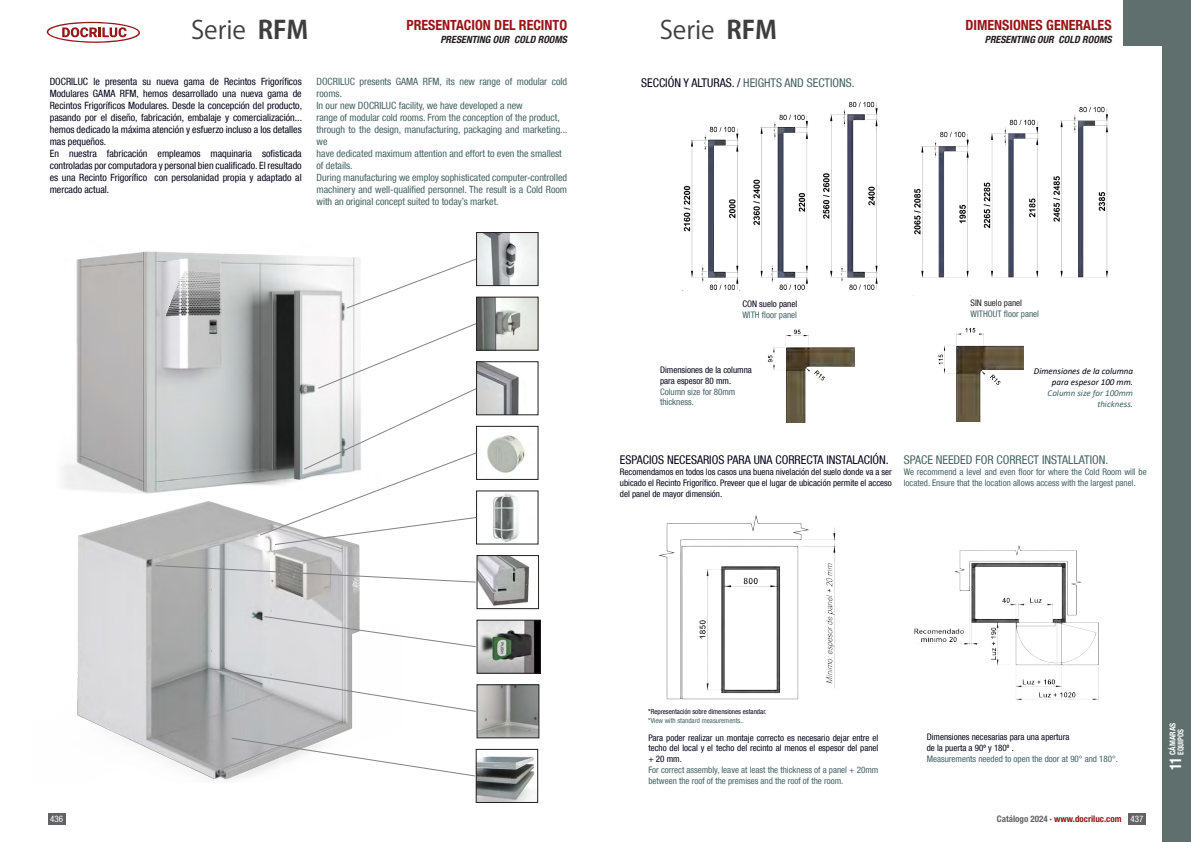
<style>
.page{position:relative;width:1191px;height:842px;background:#fff}
.page>*{position:absolute;margin:0;border:0;box-sizing:border-box;transform-origin:0 0}
.t1{font:25px "Koz Go Pr 6 N";color:#3e3e3f}
.caracterisitca{font:700 condensed 16px "Helvetica Neue LT Pro";color:#fff;scale:.9 1}
.t2{font:700 condensed 14px "Helvetica Neue LT Com";color:#961619}
.t3{font:condensed 12px "Helvetica Neue LT Com";color:#40615f}
.t4{font:condensed 12px "Helvetica Neue LT Com";color:#000118}
.t5{font:condensed 10px/12px "Helvetica Neue LT Com";color:#000118;text-align:justify}
.t6{font:condensed 10px/12px "Helvetica Neue LT Com";color:#40615f}
.t7{font:italic 700 condensed 10px "Helvetica Neue LT Com";color:#231f20}
.t8{font:condensed 9px/10.8px "Helvetica Neue LT Com";color:#000118;text-align:justify}
.t9{font:condensed 9px/10.8px "Helvetica Neue LT Com";color:#40615f}
.t10{font:italic 9px/10.8px "Calibri";color:#000118;text-align:right}
.t11{font:700 condensed 9px "Helvetica Neue LT Com";color:#961619}
.t12{font:italic 9px/10.8px "Calibri";color:#40615f;text-align:right}
.t13{font:condensed 9px "Helvetica Neue LT Com";color:#231f20}
.t14{font:condensed 9px "Helvetica Neue LT Com";color:#fff}
.caracterisitca-2{font:700 condensed 8px "Helvetica Neue LT Pro";color:#fff}
.caracterisitca-3{font:700 condensed 8px "Helvetica Neue LT Pro";color:#fff;scale:.93 1}
.t15{font:condensed 7px "Helvetica Neue LT Com";color:#000118}
.t16{font:condensed 7px "Helvetica Neue LT Com";color:#40615f}
.s1{font-weight:700}
.s2{color:#000118}
.s3{color:#636366}
.s4{font-weight:400;color:#fff}
</style>
<div class="page">
<div style="left:48px;top:814px;width:17px;height:11px;background:#636366"></div>
<div style="left:1128px;top:814px;width:17px;height:11px;background:#636366"></div>
<svg style="left:47px;top:22px;width:93px;height:21px"></svg>
<div style="left:1123px;top:0;width:39px;height:45px;background:#5e6f6e"></div>
<div style="left:1162px;top:0;width:29px;height:842px;background:#5e6f6e"></div>
<img style="left:478px;top:756px;width:56px;height:45px">
<div style="left:476px;top:749px;width:62px;height:54px;border:1px solid #231f20"></div>
<img style="left:478px;top:557px;width:52px;height:49px">
<div style="left:476px;top:555px;width:63px;height:54px;border:1px solid #231f20"></div>
<img style="left:478px;top:686px;width:59px;height:50px">
<div style="left:476px;top:684px;width:63px;height:54px;border:1px solid #231f20"></div>
<img style="left:478px;top:622px;width:61px;height:50px">
<div style="left:476px;top:620px;width:65px;height:54px;border:1px solid #231f20"></div>
<img style="left:478px;top:299px;width:58px;height:50px">
<div style="left:476px;top:297px;width:62px;height:54px;border:1px solid #231f20"></div>
<img style="left:478px;top:363px;width:41px;height:50px">
<div style="left:476px;top:361px;width:62px;height:54px;border:1px solid #231f20"></div>
<img style="left:487px;top:435px;width:38px;height:38px">
<div style="left:476px;top:426px;width:62px;height:54px;border:1px solid #231f20"></div>
<img style="left:492px;top:493px;width:27px;height:49px">
<img style="left:63px;top:251px;width:294px;height:243px">
<img style="left:77px;top:501px;width:283px;height:279px">
<img style="left:914px;top:545px;width:185px;height:156px">
<img style="left:659px;top:515px;width:178px;height:185px">
<img style="left:682px;top:101px;width:426px;height:190px">
<img style="left:767px;top:329px;width:87px;height:93px">
<img style="left:938px;top:327px;width:85px;height:95px">
<img style="left:478px;top:234px;width:58px;height:50px">
<div style="left:476px;top:232px;width:62px;height:54px;border:1px solid #231f20"></div>
<svg style="left:345px;top:258px;width:132px;height:51px"></svg>
<svg style="left:259px;top:322px;width:218px;height:224px"></svg>
<svg style="left:154px;top:564px;width:323px;height:19px"></svg>
<svg style="left:263px;top:615px;width:214px;height:33px"></svg>
<svg style="left:207px;top:667px;width:270px;height:45px"></svg>
<svg style="left:231px;top:737px;width:245px;height:40px"></svg>
<p class="t2" style="left:406px;top:16px;width:162px">PRESENTACION DEL RECINTO</p>
<p class="t7" style="left:440px;top:33px;width:128px">PRESENTING OUR COLD ROOMS</p>
<p class="t1" style="left:191px;top:16px;width:119px">Serie <span class="s1">RFM</span></p>
<p class="t1" style="left:659px;top:16px;width:119px">Serie <span class="s1">RFM</span></p>
<p class="t5" style="left:50px;top:76px;width:254px">DOCRILUC le presenta su nueva gama de Recintos Frigoríficos Modulares GAMA RFM, hemos desarrollado una nueva gama de Recintos Frigoríficos Modulares. Desde la concepción del producto, pasando por el diseño, fabricación, embalaje y comercialización... hemos dedicado la máxima atención y esfuerzo incluso a los detalles mas pequeños.</p>
<p class="t5" style="left:50px;top:148px;width:253px">En nuestra fabricación empleamos maquinaria sofisticada controladas por computadora y personal bien cualificado. El resultado es una Recinto Frigorífico con persolanidad propia y adaptado al mercado actual.</p>
<p class="t6" style="left:316px;top:76px;width:252px">DOCRILUC presents GAMA RFM, its new range of modular cold rooms.</p>
<p class="t6" style="left:316px;top:100px;width:208px">In our new DOCRILUC facility, we have developed a new</p>
<p class="t6" style="left:316px;top:112px;width:245px">range of modular cold rooms. From the conception of the product,</p>
<p class="t6" style="left:316px;top:124px;width:252px">through to the design, manufacturing, packaging and marketing... we</p>
<p class="t6" style="left:316px;top:148px;width:247px">have dedicated maximum attention and effort to even the smallest</p>
<p class="t6" style="left:316px;top:160px;width:38px">of details.</p>
<p class="t6" style="left:316px;top:172px;width:252px">During manufacturing we employ sophisticated computer-controlled</p>
<p class="t6" style="left:316px;top:184px;width:252px">machinery and well-qualified personnel. The result is a Cold Room with an original concept suited to today’s market.</p>
<p class="t3" style="left:641px;top:76px;width:215px"><span class="s2">SECCIÓN Y ALTURAS. /</span> HEIGHTS AND SECTIONS.</p>
<p class="t2" style="left:965px;top:16px;width:148px">DIMENSIONES GENERALES</p>
<p class="t7" style="left:985px;top:33px;width:128px">PRESENTING OUR COLD ROOMS</p>
<p class="t8" style="left:742px;top:298px;width:56px">CON suelo panel</p>
<p class="t9" style="left:742px;top:309px;width:56px">WITH floor panel</p>
<p class="t13" style="left:970px;top:297px;width:53px">SIN suelo panel</p>
<p class="t9" style="left:970px;top:308px;width:70px">WITHOUT floor panel</p>
<p class="t8" style="left:660px;top:364px;width:93px">Dimensiones de la columna para espesor 80 mm.</p>
<p class="t9" style="left:660px;top:386px;width:77px">Column size for 80mm thickness.</p>
<p class="t10" style="left:1033px;top:366px;width:101px">Dimensiones de la columna para espesor 100 mm.</p>
<p class="t12" style="left:1047px;top:387px;width:87px">Column size for 100mm thickness.</p>
<p class="t4" style="left:620px;top:453px;width:270px">ESPACIOS NECESARIOS PARA UNA CORRECTA INSTALACIÓN.</p>
<p class="t8" style="left:620px;top:466px;width:273px">Recomendamos en todos los casos una buena nivelación del suelo donde va a ser ubicado el Recinto Frigorífico. Preveer que el lugar de ubicación permite el acceso del panel de mayor dimensión.</p>
<p class="t3" style="left:903px;top:453px;width:206px">SPACE NEEDED FOR CORRECT INSTALLATION.</p>
<p class="t9" style="left:903px;top:466px;width:244px">We recommend a level and even floor for where the Cold Room will be located. Ensure that the location allows access with the largest panel.</p>
<p class="t15" style="left:648px;top:707px;width:120px">*Representación sobre dimensiones estandar.</p>
<p class="t16" style="left:648px;top:716px;width:97px">*View with standard measurements..</p>
<p class="t8" style="left:648px;top:732px;width:231px">Para poder realizar un montaje correcto es necesario dejar entre el techo del local y el techo del recinto al menos el espesor del panel + 20 mm.</p>
<p class="t9" style="left:648px;top:764px;width:231px">For correct assembly, leave at least the thickness of a panel + 20mm between the roof of the premises and the roof of the room.</p>
<p class="t8" style="left:926px;top:731px;width:144px">Dimensiones necesarias para una apertura</p>
<p class="t8" style="left:926px;top:742px;width:89px">de la puerta a 90º y 180º .</p>
<p class="t9" style="left:926px;top:753px;width:193px">Measurements needed to open the door at 90° and 180°.</p>
<p class="t14" style="left:50px;top:813px;width:14px">436</p>
<p class="t11" style="left:997px;top:813px;width:148px"><span class="s3">Catálogo 2024 ·</span> www.docriluc.com <span class="s4">437</span></p>
<p class="caracterisitca-2" style="left:1167px;top:755px;width:34px;rotate:-90deg">CÁMARAS</p>
<p class="caracterisitca-3" style="left:1175px;top:755px;width:29px;rotate:-90deg">EQUIPOS</p>
<p class="caracterisitca" style="left:1165px;top:769px;width:15px;rotate:-90deg">11</p>
</div>
